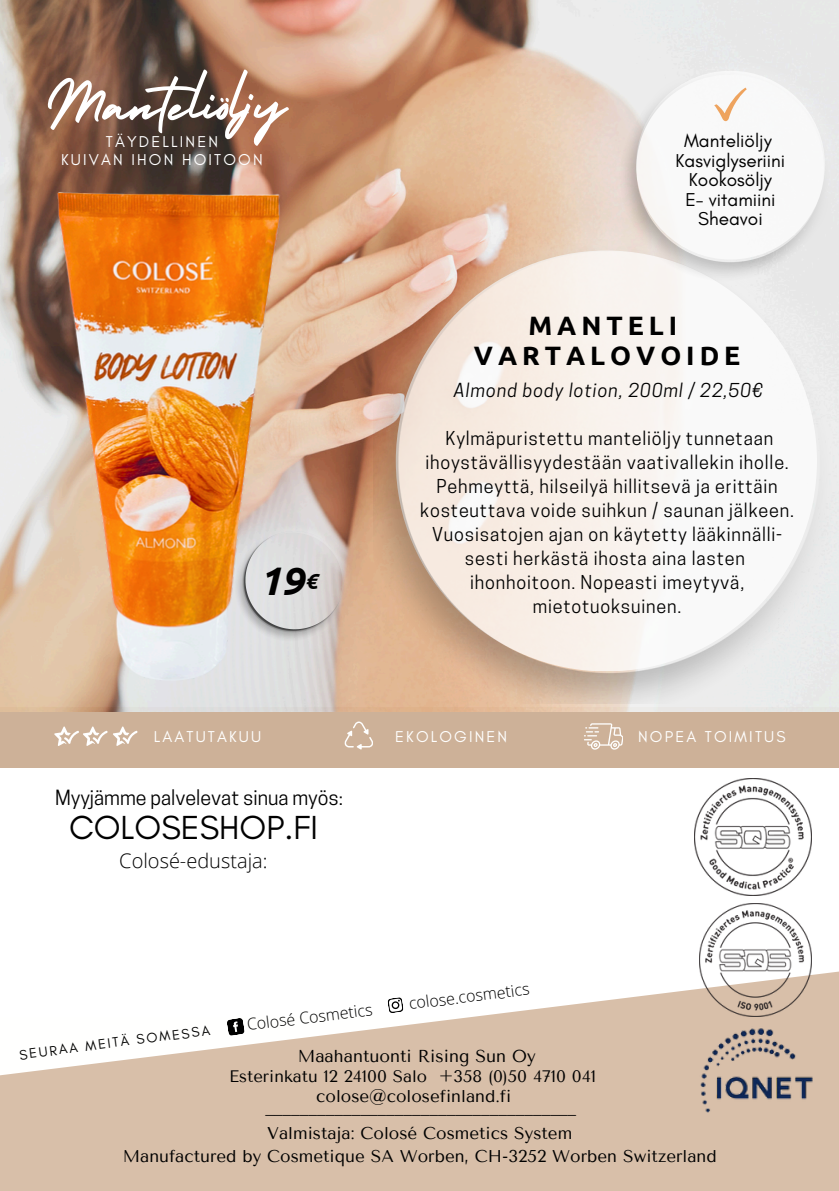
<style>
.page{position:relative;width:839px;height:1191px;background:#fff}
.page>*{position:absolute;margin:0;border:0;box-sizing:border-box;transform-origin:0 0}
.t1{font:69.6px "Holiday";color:#fff}
.t2{font:italic 700 39.8px "Ubuntu";color:#000}
.t3{font:34px "Glacial Indifference";color:#000}
.t4{font:700 26.6px "Ubuntu";letter-spacing:.185em;color:#000}
.t5{font:italic 700 22px "Ubuntu";color:#000}
.t6{font:300 21px "Open Sans";color:#000}
.t7{font:300 20px "Open Sans";color:#000}
.t8{font:19.6px "Cooper Hewitt";color:#000}
.t9{font:19px/19.6px "Glacial Indifference";color:#000;text-align:center}
.t10{font:18px/24px "Cooper Hewitt";letter-spacing:.045em;color:#000;text-align:center}
.t11{font:italic 18px "Cooper Hewitt";letter-spacing:.055em;color:#000}
.t12{font:17.2px "Tenor Sans";color:#000}
.t13{font:17px "Tenor Sans";color:#000}
.t14{font:16.6px "Tenor Sans";color:#000}
.t15{font:16px "Glacial Indifference";letter-spacing:.135em;color:#fffffe}
.t16{font:300 16px "Open Sans";color:#000}
.t17{font:16px "Glacial Indifference";letter-spacing:.135em;color:#fff}
.t18{font:14px "Glacial Indifference";color:#000}
</style>
<div class="page">
<svg style="left:0;top:960px;width:838px;height:231px;fill:#d8bfa9"></svg>
<img style="left:699px;top:904px;width:112px;height:112px">
<div style="left:0;top:707px;width:838px;height:61px;background:#cdb198"></div>
<svg style="left:584px;top:723px;width:39px;height:27px"></svg>
<svg style="left:344px;top:721px;width:29px;height:29px"></svg>
<svg style="left:54px;top:726px;width:84px;height:20px"></svg>
<svg style="left:226px;top:1017px;width:19px;height:19px"></svg>
<svg style="left:387px;top:997px;width:17px;height:17px"></svg>
<img style="left:694px;top:779px;width:117px;height:117px">
<img style="left:699px;top:1027px;width:114px;height:87px">
<img style="left:0;top:0;width:838px;height:712px">
<img style="left:48px;top:180px;width:240px;height:510px">
<img style="left:617px;top:54px;width:221px;height:167px">
<svg style="left:714px;top:88px;width:32px;height:33px"></svg>
<img style="left:373px;top:221px;width:465px;height:483px">
<img style="left:234px;top:522px;width:118px;height:120px">
<img style="left:243px;top:532px;width:100px;height:100px">
<h4 class="t1" style="left:46px;top:50px;width:242px">Manteliöljy</h4>
<p class="t17" style="left:106px;top:131px;width:114px">TÄYDELLINEN</p>
<p class="t17" style="left:61px;top:149px;width:203px">KUIVAN IHON HOITOON</p>
<p class="t2" style="left:259px;top:558px;width:47px">19</p>
<p class="t5" style="left:305px;top:569px;width:14px">€</p>
<h5 class="t15" style="left:154px;top:727px;width:109px">LAATUTAKUU</h5>
<p class="t8" style="left:55px;top:791px;width:289px">Myyjämme palvelevat sinua myös:</p>
<p class="t3" style="left:69px;top:807px;width:250px">COLOSESHOP.FI</p>
<p class="t7" style="left:119px;top:847px;width:150px">Colosé-edustaja:</p>
<h6 class="t9" style="left:675px;top:131px;width:111px">Manteliöljy<br>Kasviglyseriini<br>Kookosöljy<br>E- vitamiini<br>Sheavoi</h6>
<h2 class="t4" style="left:528px;top:310px;width:150px">MANTELI</h2>
<h6 class="t4" style="left:474px;top:340px;width:268px">VARTALOVOIDE</h6>
<p class="t11" style="left:454px;top:384px;width:310px">Almond body lotion, 200ml / 22,50€</p>
<p class="t10" style="left:420px;top:429px;width:375px">Kylmäpuristettu manteliöljy tunnetaan ihoystävällisyydestään vaativallekin iholle.<br>Pehmeyttä, hilseilyä hillitsevä ja erittäin kosteuttava voide suihkun / saunan jälkeen.<br>Vuosisatojen ajan on käytetty lääkinnälli&shy;sesti herkästä ihosta aina lasten ihonhoitoon. Nopeasti imeytyvä, mietotuoksuinen.</p>
<p class="t15" style="left:395px;top:727px;width:113px">EKOLOGINEN</p>
<p class="t15" style="left:638px;top:727px;width:149px">NOPEA TOIMITUS</p>
<p class="t18" style="left:18px;top:1046px;width:194px;rotate:-7deg">SEURAA MEITÄ SOMESSA</p>
<h3 class="t16" style="left:246px;top:1013px;width:128px;rotate:-7deg">Colosé Cosmetics</h3>
<h3 class="t16" style="left:407px;top:992px;width:123px;rotate:-7deg">colose.cosmetics</h3>
<p class="t12" style="left:298px;top:1046px;width:239px">Maahantuonti Rising Sun Oy</p>
<p class="t14" style="left:229px;top:1067px;width:368px">Esterinkatu 12 24100 Salo +358 (0)50 4710 041</p>
<p class="t13" style="left:316px;top:1086px;width:196px">colose@colosefinland.fi</p>
<h1 class="t13" style="left:267px;top:1123px;width:306px">Valmistaja: Colosé Cosmetics System</h1>
<p class="t13" style="left:123px;top:1146px;width:595px">Manufactured by Cosmetique SA Worben, CH-3252 Worben Switzerland</p>
<p class="t6" style="left:265px;top:1091px;width:312px">____________________________________</p>
</div>
